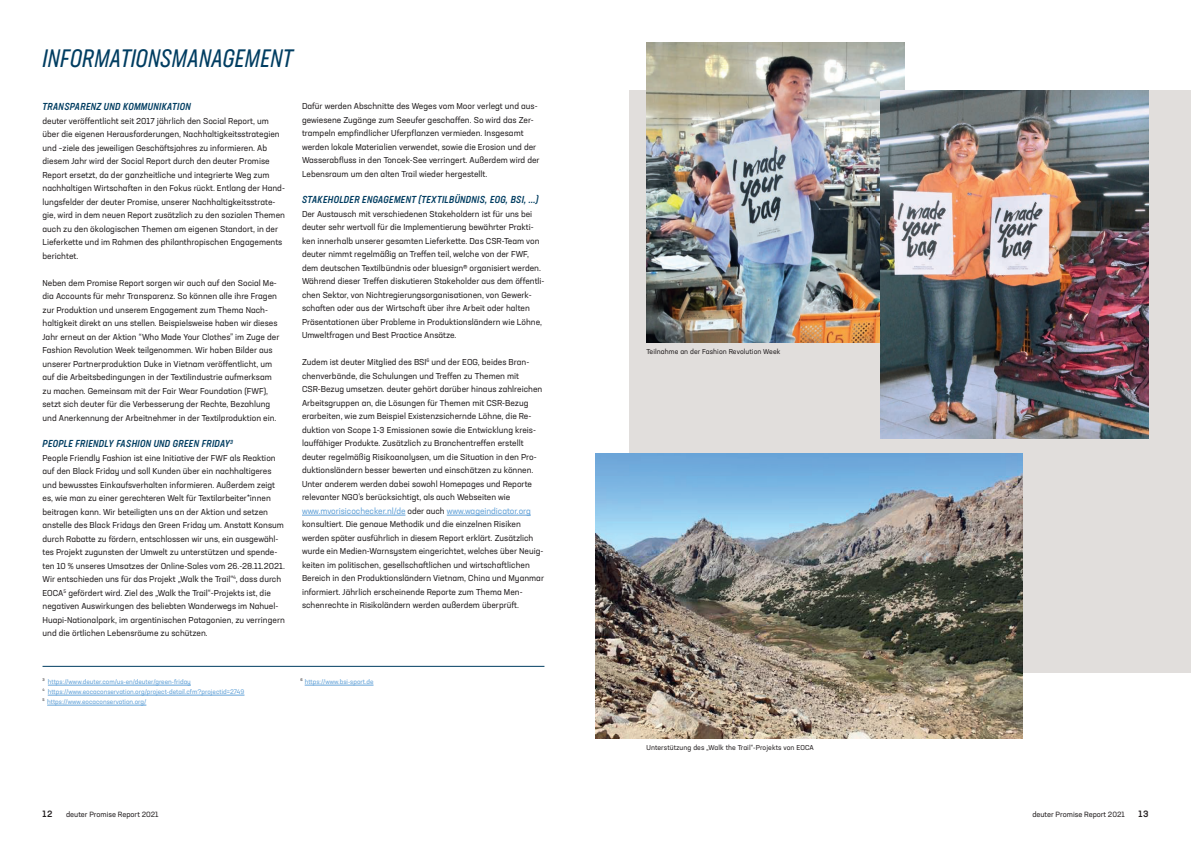
<style>
.page{position:relative;width:1191px;height:842px;background:#fff}
.page>*{position:absolute;margin:0;border:0;box-sizing:border-box;transform-origin:0 0}
.t1{font:italic 25px "Neusa Next Std Compact";letter-spacing:.01em;color:#013d61}
.t2{font:italic 500 condensed 10px "Neusa Next Std";letter-spacing:.035em;color:#013d61}
.t3{font:500 9px "Neusa Next Std";color:#231f20}
.t4{font:8.5px/13.5px "Neusa Next Std";color:#231f20}
.t5{font:7.5px "Neusa Next Std";color:#231f20}
.t6{font:7px "Neusa Next Std";letter-spacing:.01em;color:#231f20}
.t7{font:6.5px/10px "Neusa Next Std";color:#61a1d7}
.s1{color:#61a1d7}
</style>
<div class="page">
<div style="left:629px;top:91px;width:562px;height:582px;background:#e1dedc"></div>
<img style="left:646px;top:43px;width:258px;height:300px">
<img style="left:880px;top:91px;width:268px;height:348px">
<img style="left:595px;top:454px;width:427px;height:285px">
<hr style="left:302px;top:515px;width:103px;height:1px;background:#61a1d7">
<hr style="left:447px;top:515px;width:84px;height:1px;background:#61a1d7">
<hr style="left:305px;top:685px;width:68px;height:1px;background:#61a1d7">
<hr style="left:48px;top:685px;width:143px;height:1px;background:#61a1d7">
<hr style="left:48px;top:695px;width:196px;height:1px;background:#61a1d7">
<hr style="left:47px;top:705px;width:99px;height:1px;background:#61a1d7">
<hr style="left:43px;top:666px;width:501px;height:1px;background:#013d61">
<h1 class="t1" style="left:43px;top:42px;width:251px">INFORMATIONSMANAGEMENT</h1>
<p class="t2" style="left:43px;top:100px;width:150px">TRANSPARENZ UND KOMMUNIKATION</p>
<p class="t4" style="left:43px;top:114px;width:244px">deuter veröffentlicht seit 2017 jährlich den Social Report, um über die eigenen Herausforderungen, Nachhaltigkeitsstrategien und –ziele des jeweiligen Geschäftsjahres zu informieren. Ab diesem Jahr wird der Social Report durch den deuter Promise Report ersetzt, da der ganzheitliche und integrierte Weg zum nachhaltigen Wirtschaften in den Fokus rückt. Entlang der Hand&shy;lungsfelder der deuter Promise, unserer Nachhaltigkeitsstrate&shy;gie, wird in dem neuen Report zusätzlich zu den sozialen Themen auch zu den ökologischen Themen am eigenen Standort, in der Lieferkette und im Rahmen des philanthropischen Engagements berichtet.</p>
<p class="t4" style="left:43px;top:276px;width:238px">Neben dem Promise Report sorgen wir auch auf den Social Me&shy;dia Accounts für mehr Transparenz. So können alle ihre Fragen zur Produktion und unserem Engagement zum Thema Nach&shy;haltigkeit direkt an uns stellen. Beispielsweise haben wir dieses Jahr erneut an der Aktion “Who Made Your Clothes” im Zuge der Fashion Revolution Week teilgenommen. Wir haben Bilder aus unserer Partnerproduktion Duke in Vietnam veröffentlicht, um auf die Arbeitsbedingungen in der Textilindustrie aufmerksam zu machen. Gemeinsam mit der Fair Wear Foundation (FWF), setzt sich deuter für die Verbesserung der Rechte, Bezahlung und Anerkennung der Arbeitnehmer in der Textilproduktion ein.</p>
<p class="t2" style="left:43px;top:437px;width:192px">PEOPLE FRIENDLY FASHION UND GREEN FRIDAY<sup>3</sup></p>
<p class="t4" style="left:43px;top:451px;width:244px">People Friendly Fashion ist eine Initiative der FWF als Reaktion auf den Black Friday und soll Kunden über ein nachhaltigeres und bewusstes Einkaufsverhalten informieren. Außerdem zeigt es, wie man zu einer gerechteren Welt für Textilarbeiter*innen beitragen kann. Wir beteiligten uns an der Aktion und setzen anstelle des Black Fridays den Green Friday um. Anstatt Konsum durch Rabatte zu fördern, entschlossen wir uns, ein ausgewähl&shy;tes Projekt zugunsten der Umwelt zu unterstützen und spende&shy;ten 10 % unseres Umsatzes der Online-Sales vom 26.-28.11.2021.<br>Wir entschieden uns für das Projekt „Walk the Trail“<sup>4</sup>, dass durch EOCA<sup>5</sup> gefördert wird. Ziel des „Walk the Trail“-Projekts ist, die negativen Auswirkungen des beliebten Wanderwegs im Nahuel-Huapi-Nationalpark, im argentinischen Patagonien, zu verringern und die örtlichen Lebensräume zu schützen.</p>
<p class="t4" style="left:302px;top:99px;width:239px">Dafür werden Abschnitte des Weges vom Moor verlegt und aus&shy;gewiesene Zugänge zum Seeufer geschaffen. So wird das Zer&shy;trampeln empfindlicher Uferpflanzen vermieden. Insgesamt werden lokale Materialien verwendet, sowie die Erosion und der Wasserabfluss in den Toncek-See verringert. Außerdem wird der Lebensraum um den alten Trail wieder hergestellt.</p>
<p class="t2" style="left:302px;top:193px;width:238px">STAKEHOLDER ENGAGEMENT (TEXTILBÜNDNIS, EOG, BSI, ...)</p>
<p class="t4" style="left:302px;top:207px;width:244px">Der Austausch mit verschiedenen Stakeholdern ist für uns bei deuter sehr wertvoll für die Implementierung bewährter Prakti&shy;ken innerhalb unserer gesamten Lieferkette. Das CSR-Team von deuter nimmt regelmäßig an Treffen teil, welche von der FWF, dem deutschen Textilbündnis oder bluesign® organisiert werden.<br>Während dieser Treffen diskutieren Stakeholder aus dem öffentli&shy;chen Sektor, von Nichtregierungsorganisationen, von Gewerk&shy;schaften oder aus der Wirtschaft über ihre Arbeit oder halten Präsentationen über Probleme in Produktionsländern wie Löhne, Umweltfragen und Best Practice Ansätze.</p>
<p class="t4" style="left:302px;top:355px;width:244px">Zudem ist deuter Mitglied des BSI<sup>6</sup> und der EOG, beides Bran&shy;chenverbände, die Schulungen und Treffen zu Themen mit CSR-Bezug umsetzen. deuter gehört darüber hinaus zahlreichen Arbeitsgruppen an, die Lösungen für Themen mit CSR-Bezug erarbeiten, wie zum Beispiel Existenzsichernde Löhne, die Re&shy;duktion von Scope 1-3 Emissionen sowie die Entwicklung kreis&shy;lauffähiger Produkte. Zusätzlich zu Branchentreffen erstellt deuter regelmäßig Risikoanalysen, um die Situation in den Pro&shy;duktionsländern besser bewerten und einschätzen zu können.<br>Unter anderem werden dabei sowohl Homepages und Reporte relevanter NGO’s berücksichtigt, als auch Webseiten wie <span class="s1">www.mvorisicochecker.nl/de</span> oder auch <span class="s1">www.wageindicator.org </span>konsultiert. Die genaue Methodik und die einzelnen Risiken werden später ausführlich in diesem Report erklärt. Zusätzlich wurde ein Medien-Warnsystem eingerichtet, welches über Neuig&shy;keiten im politischen, gesellschaftlichen und wirtschaftlichen Bereich in den Produktionsländern Vietnam, China und Myanmar informiert. Jährlich erscheinende Reporte zum Thema Men&shy;schenrechte in Risikoländern werden außerdem überprüft.</p>
<p class="t7" style="left:43px;top:676px;width:203px"><sup>3</sup> https://www.deuter.com/us-en/deuter/green-friday<br><sup>4</sup> https://www.eocaconservation.org/project-detail.cfm?projectid=2749<br><sup>5</sup> https://www.eocaconservation.org/</p>
<p class="t7" style="left:300px;top:676px;width:74px"><sup>6</sup> https://www.bsi-sport.de</p>
<p class="t6" style="left:646px;top:347px;width:135px">Teilnahme an der Fashion Revolution Week</p>
<p class="t6" style="left:646px;top:743px;width:169px">Unterstützung des „Walk the Trail“-Projekts von EOCA</p>
<p class="t3" style="left:43px;top:808px;width:11px">12</p>
<p class="t5" style="left:66px;top:810px;width:94px">deuter Promise Report 2021</p>
<p class="t5" style="left:1032px;top:809px;width:94px">deuter Promise Report 2021</p>
<p class="t3" style="left:1138px;top:808px;width:11px">13</p>
</div>
